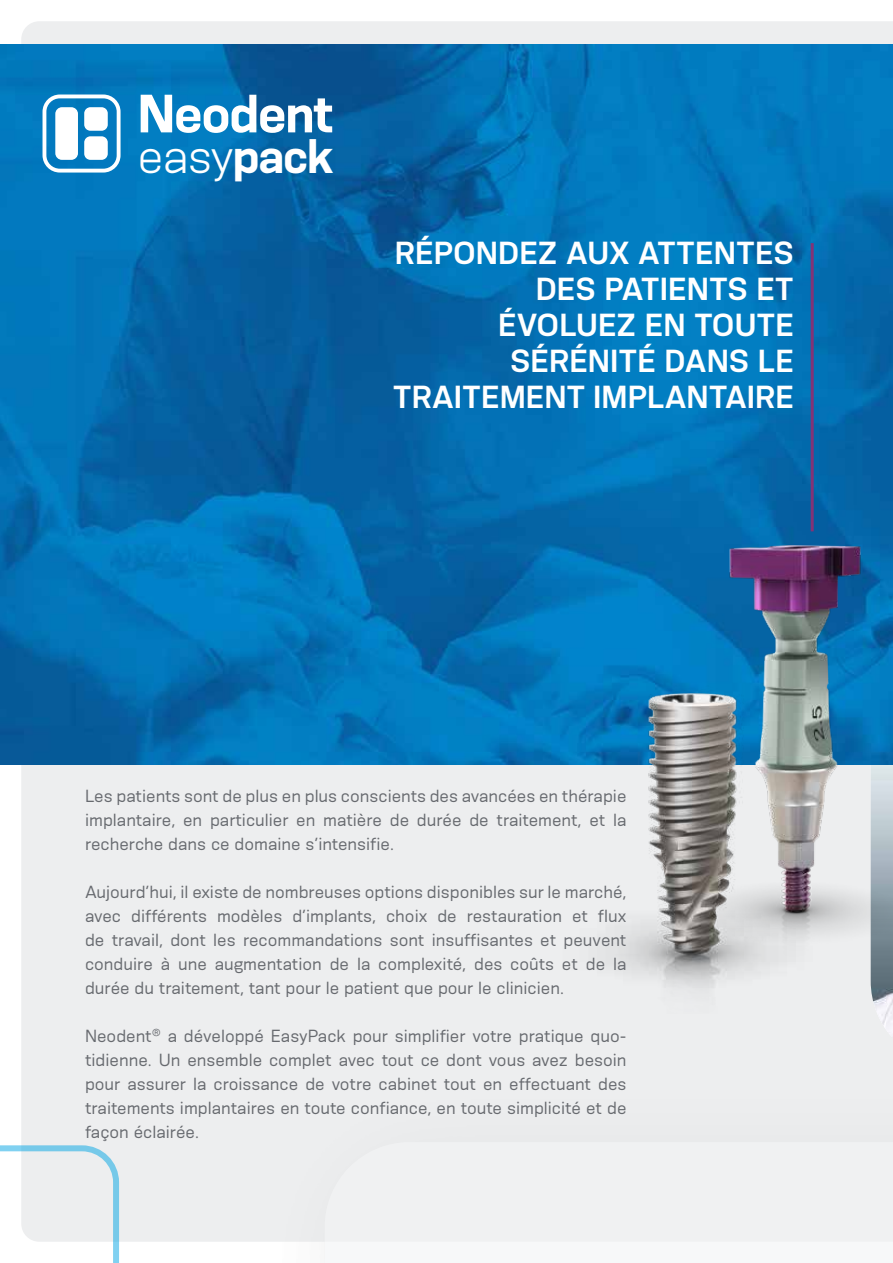
<style>
.page{position:relative;width:893px;height:1263px;background:#fff}
.page>*{position:absolute;margin:0;border:0;box-sizing:border-box;transform-origin:0 0}
.t1{font:700 50.7px "Konsens";letter-spacing:-.025em;color:#fff}
.t2{font:45.6px "Konsens";color:#fff}
.t3{font:600 30px/36px "Konsens";color:#fff;text-align:right}
.t4{font:16.5px/24px "Konsens";color:#676a6f;text-align:justify}
.s1{font-weight:700}
</style>
<div class="page">
<div style="left:21px;top:21px;width:872px;height:1221px;background:#edeeef"></div>
<svg style="left:0;top:1145px;width:119px;height:118px"></svg>
<div style="left:239px;top:1056px;width:654px;height:207px;background:#f0f1f2"></div>
<svg style="left:871px;top:1044px;width:22px;height:12px"></svg>
<img style="left:0;top:45px;width:893px;height:720px">
<img style="left:536px;top:599px;width:76px;height:438px">
<img style="left:612px;top:531px;width:281px;height:513px">
<svg style="left:43px;top:95px;width:78px;height:78px"></svg>
<div style="left:55px;top:107px;width:23px;height:53px;background:#fff;border-radius:7px"></div>
<div style="left:84px;top:107px;width:24px;height:24px;background:#fff;border-radius:6px"></div>
<div style="left:84px;top:136px;width:24px;height:24px;background:#fff;border-radius:6px"></div>
<div style="left:770px;top:213px;width:106px;height:369px;background:#000;opacity:.15"></div>
<hr style="left:811px;top:243px;width:3px;height:288px;background:#833376">
<h1 class="t1" style="left:138px;top:81px;width:198px">Neodent</h1>
<h2 class="t2" style="left:138px;top:128px;width:198px">easy<span class="s1">pack</span></h2>
<h3 class="t3" style="left:393px;top:234px;width:403px">RÉPONDEZ AUX ATTENTES<br>DES PATIENTS ET<br>ÉVOLUEZ EN TOUTE<br>SÉRÉNITÉ DANS LE<br>TRAITEMENT IMPLANTAIRE</h3>
<p class="t4" style="left:85px;top:783px;width:543px">Les patients sont de plus en plus conscients des avancées en thérapie implantaire, en particulier en matière de durée de traitement, et la recherche dans ce domaine s’intensifie.</p>
<p class="t4" style="left:85px;top:879px;width:543px">Aujourd’hui, il existe de nombreuses options disponibles sur le marché, avec différents modèles d’implants, choix de restauration et flux de travail, dont les recommandations sont insuffisantes et peuvent conduire à une augmentation de la complexité, des coûts et de la durée du traitement, tant pour le patient que pour le clinicien.</p>
<p class="t4" style="left:85px;top:1023px;width:543px">Neodent<sup>®</sup> a développé EasyPack pour simplifier votre pratique quo&shy;tidienne. Un ensemble complet avec tout ce dont vous avez besoin pour assurer la croissance de votre cabinet tout en effectuant des traitements implantaires en toute confiance, en toute simplicité et de façon éclairée.</p>
</div>
